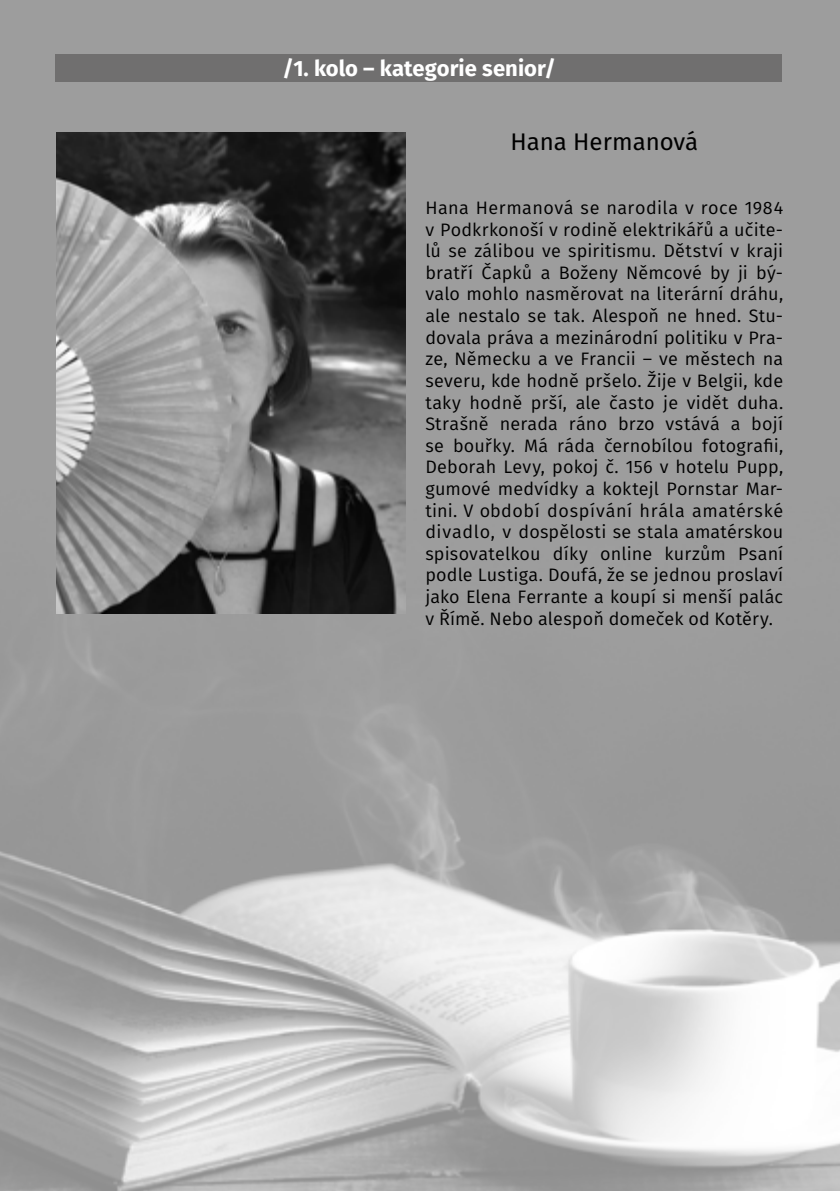
<style>
.page{position:relative;width:840px;height:1191px;background:#fff}
.page>*{position:absolute;margin:0;border:0;box-sizing:border-box;transform-origin:0 0}
.t1{font:24px "Fira Sans";color:#000}
.t2{font:700 22px "Fira Sans";color:#fff}
.t3{font:18px/21.6px "Fira Sans";letter-spacing:.005em;color:#000;text-align:justify}
</style>
<div class="page">
<img style="left:0;top:0;width:839px;height:1191px">
<img style="left:57px;top:133px;width:348px;height:481px">
<div style="left:55px;top:54px;width:726px;height:28px;background:#706f6f"></div>
<p class="t2" style="left:282px;top:52px;width:274px">/1. kolo – kategorie senior/</p>
<h1 class="t1" style="left:510px;top:125px;width:189px">Hana Hermanová</h1>
<p class="t3" style="left:425px;top:197px;width:359px">Hana Hermanová se narodila v roce 1984 v Podkrkonoší v rodině elektrikářů a učite&shy;lů se zálibou ve spiritismu. Dětství v kraji bratří Čapků a Boženy Němcové by ji bý&shy;valo mohlo nasměrovat na literární dráhu, ale nestalo se tak. Alespoň ne hned. Stu&shy;dovala práva a mezinárodní politiku v Pra&shy;ze, Německu a ve Francii – ve městech na severu, kde hodně pršelo. Žije v Belgii, kde taky hodně prší, ale často je vidět duha.<br>Strašně nerada ráno brzo vstává a bojí se bouřky. Má ráda černobílou fotografii, Deborah Levy, pokoj č. 156 v hotelu Pupp, gumové medvídky a koktejl Pornstar Mar&shy;tini. V období dospívání hrála amatérské divadlo, v dospělosti se stala amatérskou spisovatelkou díky online kurzům Psaní podle Lustiga. Doufá, že se jednou proslaví jako Elena Ferrante a koupí si menší palác v Římě. Nebo alespoň domeček od Kotěry.</p>
</div>
